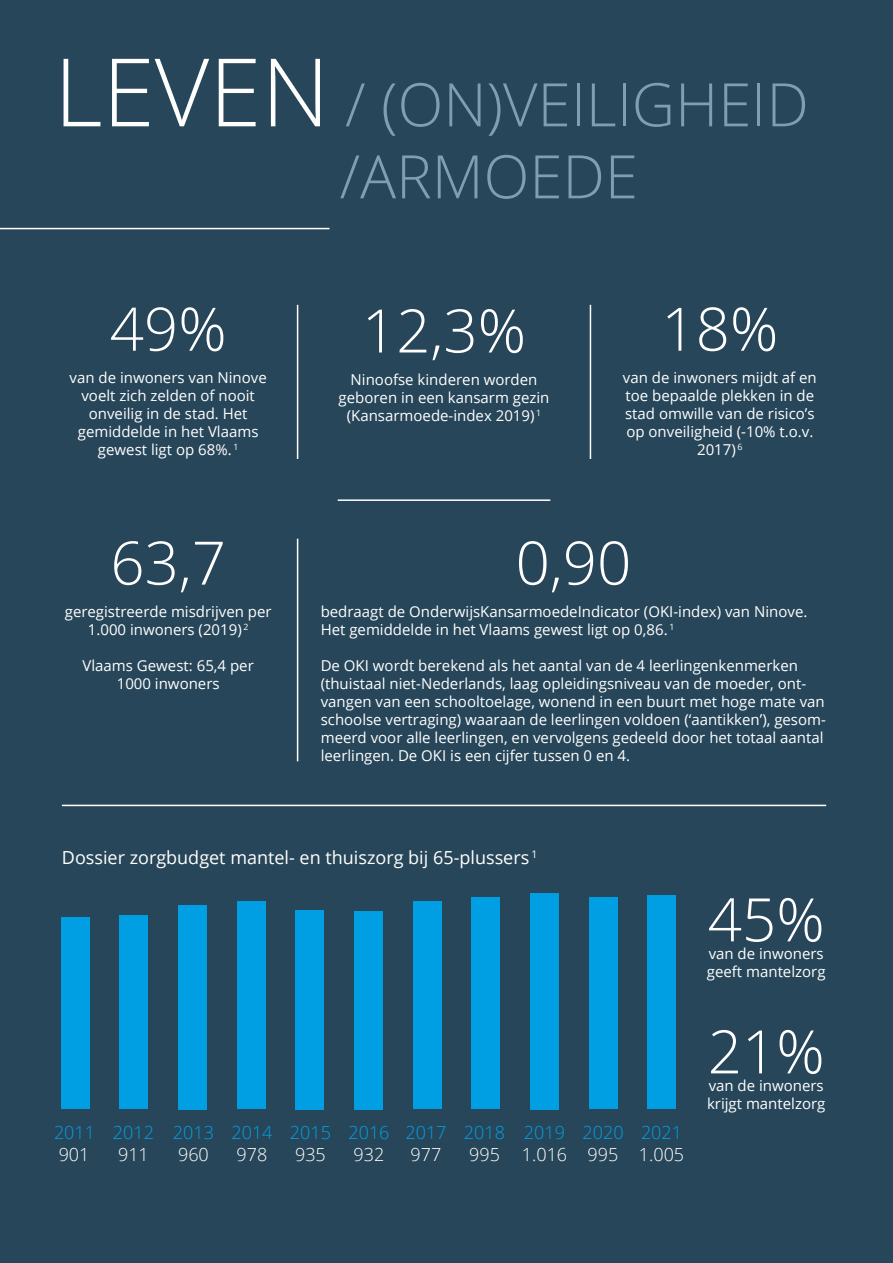
<style>
.page{position:relative;width:893px;height:1263px;background:#274659}
.page>*{position:absolute;margin:0;border:0;box-sizing:border-box;transform-origin:0 0}
.t1{font:300 60px/72px "Open Sans";color:#7e9eb3}
.t2{font:300 60px "Open Sans";color:#fff}
.t3{font:18px "Open Sans";color:#fff}
.t4{font:300 18px "Open Sans";color:#009fe3}
.t5{font:300 18px "Open Sans";color:#fff}
.t6{font:15px/18px "Open Sans";color:#fff;text-align:center}
.s1{font-size:94.5px;color:#fff}
</style>
<div class="page">
<hr style="left:0;top:228px;width:329px;height:1px;background:#fff">
<hr style="left:338px;top:499px;width:212px;height:2px;background:#fff">
<hr style="left:590px;top:305px;width:1px;height:154px;background:#fff">
<hr style="left:297px;top:305px;width:1px;height:154px;background:#fff">
<hr style="left:297px;top:539px;width:1px;height:222px;background:#fff">
<hr style="left:62px;top:805px;width:764px;height:1px;background:#fff">
<div style="left:61px;top:917px;width:29px;height:192px;background:#009fe3"></div>
<div style="left:119px;top:915px;width:29px;height:194px;background:#009fe3"></div>
<div style="left:178px;top:905px;width:29px;height:204px;background:#009fe3"></div>
<div style="left:237px;top:901px;width:29px;height:208px;background:#009fe3"></div>
<div style="left:295px;top:910px;width:29px;height:199px;background:#009fe3"></div>
<div style="left:354px;top:911px;width:29px;height:198px;background:#009fe3"></div>
<div style="left:413px;top:901px;width:29px;height:208px;background:#009fe3"></div>
<div style="left:471px;top:897px;width:29px;height:212px;background:#009fe3"></div>
<div style="left:530px;top:893px;width:29px;height:216px;background:#009fe3"></div>
<div style="left:589px;top:897px;width:29px;height:212px;background:#009fe3"></div>
<div style="left:647px;top:895px;width:29px;height:214px;background:#009fe3"></div>
<h1 class="t1" style="left:340px;top:67px;width:471px;text-indent:-286px"><span class="s1">LEVEN</span> / (ON)VEILIGHEID /ARMOEDE</h1>
<h1 class="t2" style="left:110px;top:288px;width:118px">49%</h1>
<p class="t6" style="left:70px;top:369px;width:199px">van de inwoners van Ninove voelt zich zelden of nooit onveilig in de stad. Het gemiddelde in het Vlaams gewest ligt op 68%. <sup>1</sup></p>
<h1 class="t2" style="left:110px;top:522px;width:117px">63,7</h1>
<p class="t6" style="left:65px;top:602px;width:208px">geregistreerde misdrijven per<br>1.000 inwoners (2019) <sup>2</sup></p>
<p class="t6" style="left:83px;top:656px;width:173px">Vlaams Gewest: 65,4 per<br>1000 inwoners</p>
<h1 class="t2" style="left:362px;top:290px;width:166px">12,3%</h1>
<p class="t6" style="left:339px;top:370px;width:212px">Ninoofse kinderen worden geboren in een kansarm gezin (Kansarmoede-index 2019) <sup>1</sup></p>
<h1 class="t2" style="left:661px;top:288px;width:118px">18%</h1>
<p class="t6" style="left:623px;top:369px;width:195px">van de inwoners mijdt af en toe bepaalde plekken in de stad omwille van de risico’s op onveiligheid (-10% t.o.v.<br>2017) <sup>6</sup></p>
<h1 class="t2" style="left:516px;top:522px;width:117px">0,90</h1>
<p class="t6" style="left:321px;top:602px;width:488px;text-align:left">bedraagt de OnderwijsKansarmoedeIndicator (OKI-index) van Ninove.<br>Het gemiddelde in het Vlaams gewest ligt op 0,86. <sup>1</sup></p>
<p class="t6" style="left:321px;top:656px;width:507px;text-align:left">De OKI wordt berekend als het aantal van de 4 leerlingenkenmerken (thuistaal niet-Nederlands, laag opleidingsniveau van de moeder, ont&shy;vangen van een schooltoelage, wonend in een buurt met hoge mate van schoolse vertraging) waaraan de leerlingen voldoen (‘aantikken’), gesom&shy;meerd voor alle leerlingen, en vervolgens gedeeld door het totaal aantal leerlingen. De OKI is een cijfer tussen 0 en 4.</p>
<p class="t3" style="left:62px;top:845px;width:477px">Dossier zorgbudget mantel- en thuiszorg bij 65-plussers <sup>1</sup></p>
<p class="t4" style="left:54px;top:1120px;width:630px">2011 2012 2013 2014 2015 2016 2017 2018 2019 2020 2021</p>
<p class="t5" style="left:59px;top:1142px;width:32px">901</p>
<p class="t5" style="left:118px;top:1142px;width:32px">911</p>
<p class="t5" style="left:178px;top:1142px;width:32px">960</p>
<p class="t5" style="left:237px;top:1142px;width:32px">978</p>
<p class="t5" style="left:295px;top:1142px;width:32px">935</p>
<p class="t5" style="left:354px;top:1142px;width:32px">932</p>
<p class="t5" style="left:411px;top:1142px;width:32px">977</p>
<p class="t5" style="left:469px;top:1142px;width:217px">995 1.016 995 1.005</p>
<h1 class="t2" style="left:708px;top:878px;width:118px">45%</h1>
<p class="t6" style="left:707px;top:944px;width:120px;text-align:left">van de inwoners geeft mantelzorg</p>
<h1 class="t2" style="left:708px;top:1010px;width:118px">21%</h1>
<p class="t6" style="left:707px;top:1076px;width:120px;text-align:left">van de inwoners krijgt mantelzorg</p>
</div>
